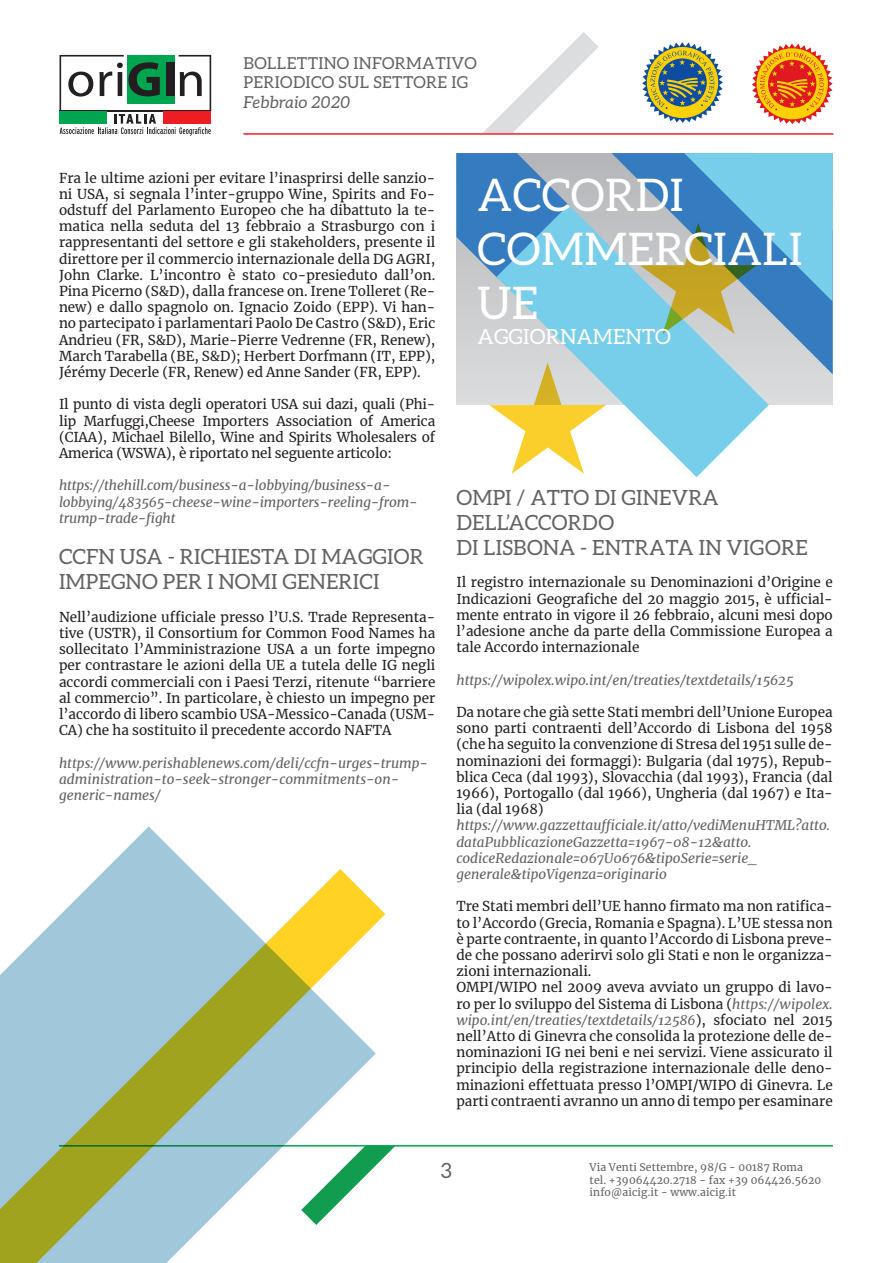
<style>
.page{position:relative;width:893px;height:1263px;background:#fff}
.page>*{position:absolute;margin:0;border:0;box-sizing:border-box;transform-origin:0 0}
.t1{font:45px/54px "Aleo";color:#fff}
.t2{font:21px/25.2px "Aleo";letter-spacing:.01em;color:#636366}
.t3{font:21px "Aleo";color:#fff}
.t4{font:16.5px/19.5px "Aleo";letter-spacing:.02em;color:#636366}
.t5{font:italic 16.5px "Aleo";letter-spacing:.02em;color:#636366}
.t6{font:13.5px/16.2px "Merriweather";color:#231f20;text-align:justify}
.t7{font:italic 13.5px/16.2px "Merriweather";color:#636366}
.t8{font:10.5px/12.6px "Merriweather";letter-spacing:.01em;color:#636366}
.s1{font-style:italic;color:#636366}
</style>
<div class="page">
<svg style="left:385px;top:1146px;width:10px;height:10px"></svg>
<svg style="left:483px;top:32px;width:115px;height:101px"></svg>
<hr style="left:243px;top:133px;width:590px;height:2px;background:#ee1d23">
<hr style="left:59px;top:1145px;width:774px;height:1px;background:#00a54f">
<svg style="left:60px;top:55px;width:151px;height:81px"></svg>
<div style="left:60px;top:111px;width:47px;height:13px;background:#00a54f"></div>
<div style="left:163px;top:111px;width:48px;height:13px;background:#ee1d23"></div>
<svg style="left:642px;top:42px;width:81px;height:81px"></svg>
<svg style="left:752px;top:43px;width:81px;height:81px"></svg>
<svg style="left:456px;top:153px;width:377px;height:252px;background:#cdced0"></svg>
<svg style="left:611px;top:153px;width:222px;height:221px;background:#9db2c8"></svg>
<svg style="left:456px;top:153px;width:114px;height:126px;background:#598cbf"></svg>
<svg style="left:496px;top:205px;width:273px;height:272px;background:#98d0e6"></svg>
<svg style="left:640px;top:153px;width:193px;height:181px;background:#76aabd"></svg>
<svg style="left:489px;top:363px;width:117px;height:111px"></svg>
<svg style="left:106px;top:826px;width:85px;height:43px"></svg>
<svg style="left:0;top:869px;width:385px;height:394px;fill:#a0c7da"></svg>
<p class="t4" style="left:243px;top:53px;width:235px">BOLLETTINO INFORMATIVO<br>PERIODICO SUL SETTORE IG</p>
<p class="t5" style="left:243px;top:92px;width:108px">Febbraio 2020</p>
<p class="t6" style="left:59px;top:169px;width:378px">Fra le ultime azioni per evitare l’inasprirsi delle sanzio&shy;ni USA, si segnala l’inter-gruppo Wine, Spirits and Fo&shy;odstuff del Parlamento Europeo che ha dibattuto la te&shy;matica nella seduta del 13 febbraio a Strasburgo con i rappresentanti del settore e gli stakeholders, presente il direttore per il commercio internazionale della DG AGRI, John Clarke. L’incontro è stato co-presieduto dall’on.<br>Pina Picerno (S&amp;D), dalla francese on. Irene Tolleret (Re&shy;new) e dallo spagnolo on. Ignacio Zoido (EPP). Vi han&shy;no partecipato i parlamentari Paolo De Castro (S&amp;D), Eric Andrieu (FR, S&amp;D), Marie-Pierre Vedrenne (FR, Renew), March Tarabella (BE, S&amp;D); Herbert Dorfmann (IT, EPP), Jérémy Decerle (FR, Renew) ed Anne Sander (FR, EPP).</p>
<p class="t6" style="left:59px;top:396px;width:378px">Il punto di vista degli operatori USA sui dazi, quali (Phi&shy;lip Marfuggi,Cheese Importers Association of America (CIAA), Michael Bilello, Wine and Spirits Wholesalers of America (WSWA), è riportato nel seguente articolo:</p>
<p class="t7" style="left:59px;top:477px;width:360px">https://thehill.com/business-a-lobbying/business-a&shy;lobbying/483565-cheese-wine-importers-reeling-from&shy;trump-trade-fight</p>
<h2 class="t2" style="left:59px;top:544px;width:341px">CCFN USA - RICHIESTA DI MAGGIOR<br>IMPE</h2>
<h2 class="t2" style="left:111px;top:569px;width:66px">GNO PER</h2>
<h2 class="t2" style="left:207px;top:569px;width:27px">I NOMI</h2>
<h2 class="t2" style="left:282px;top:569px;width:28px">GENERICI</h2>
<p class="t6" style="left:59px;top:608px;width:378px">Nell’audizione ufficiale presso l’U.S. Trade Representa&shy;tive (USTR), il Consortium for Common Food Names ha sollecitato l’Amministrazione USA a un forte impegno per contrastare le azioni della UE a tutela delle IG negli accordi commerciali con i Paesi Terzi, ritenute “barriere al commercio”. In particolare, è chiesto un impegno per l’accordo di libero scambio USA-Messico-Canada (USM-CA) che ha sostituito il precedente accordo NAFTA</p>
<p class="t7" style="left:59px;top:754px;width:370px">https://www.perishablenews.com/deli/ccfn-urges-trump&shy;administration-to-seek-stronger-commitments-on&shy;generic-names/</p>
<h1 class="t1" style="left:478px;top:167px;width:65px">ACCORDI<br>COMMERCIA</h1>
<h1 class="t1" style="left:763px;top:221px;width:38px">LI</h1>
<h1 class="t1" style="left:478px;top:275px;width:62px">UE</h1>
<h2 class="t3" style="left:478px;top:324px;width:62px">AGGIORNAMENTO</h2>
<h2 class="t2" style="left:456px;top:484px;width:106px">OMPI / ATTO</h2>
<h2 class="t2" style="left:594px;top:484px;width:41px">DI GINE</h2>
<h2 class="t2" style="left:672px;top:484px;width:33px">VRA</h2>
<h2 class="t2" style="left:456px;top:509px;width:88px">DELL’ACCORDO<br>DI LISBONA</h2>
<h2 class="t2" style="left:580px;top:535px;width:28px">- ENTRATA</h2>
<h2 class="t2" style="left:699px;top:535px;width:82px">IN VIGORE</h2>
<p class="t6" style="left:456px;top:574px;width:378px">Il registro internazionale su Denominazioni d’Origine e Indicazioni Geografiche del 20 maggio 2015, è ufficial&shy;mente entrato in vigore il 26 febbraio, alcuni mesi dopo l’adesione anche da parte della Commissione Europea a tale Accordo internazionale</p>
<p class="t7" style="left:456px;top:671px;width:339px">https://wipolex.wipo.int/en/treaties/textdetails/15625</p>
<p class="t6" style="left:456px;top:703px;width:378px">Da notare che già sette Stati membri dell’Unione Europea sono parti contraenti dell’Accordo di Lisbona del 1958 (che ha seguito la convenzione di Stresa del 1951 sulle de&shy;nominazioni dei formaggi): Bulgaria (dal 1975), Repub&shy;blica Ceca (dal 1993), Slovacchia (dal 1993), Francia (dal 1966), Portogallo (dal 1966), Ungheria (dal 1967) e Ita&shy;lia (dal 1968)</p>
<p class="t7" style="left:456px;top:817px;width:375px">https://www.gazzettaufficiale.it/atto/vediMenuHTML?atto. dataPubblicazioneGazzetta=1967-08-12&amp;atto. codiceRedazionale=067U0676&amp;tipoSerie=serie_ generale&amp;tipoVigenza=originario</p>
<p class="t6" style="left:456px;top:898px;width:378px;text-align:left">Tre Stati membri dell’UE hanno firmato ma non ratifica&shy;to l’Accordo (Grecia, Romania e Spagna). L’UE stessa non è parte contraente, in quanto l’Accordo di Lisbona preve&shy;de che possano aderirvi solo gli Stati e non le organizza&shy;zioni internazionali.<br>OMPI/WIPO nel 2009 aveva avviato un gruppo di lavo&shy;ro per lo sviluppo del Sistema di Lisbona (<span class="s1">https://wipolex. wipo.int/en/treaties/textdetails/12586</span>), sfociato nel 2015 nell’Atto di Ginevra che consolida la protezione delle de&shy;nominazioni IG nei beni e nei servizi. Viene assicurato il principio della registrazione internazionale delle deno&shy;minazioni effettuata presso l’OMPI/WIPO di Ginevra. Le parti contraenti avranno un anno di tempo per esaminare</p>
<h2 class="t2" style="left:441px;top:1157px;width:13px">3</h2>
<p class="t8" style="left:590px;top:1161px;width:233px">Via Venti Settembre, 98/G - 00187 Roma tel. +39064420.2718 - fax +39 064426.5620 info@aicig.it - www.aicig.it</p>
</div>
